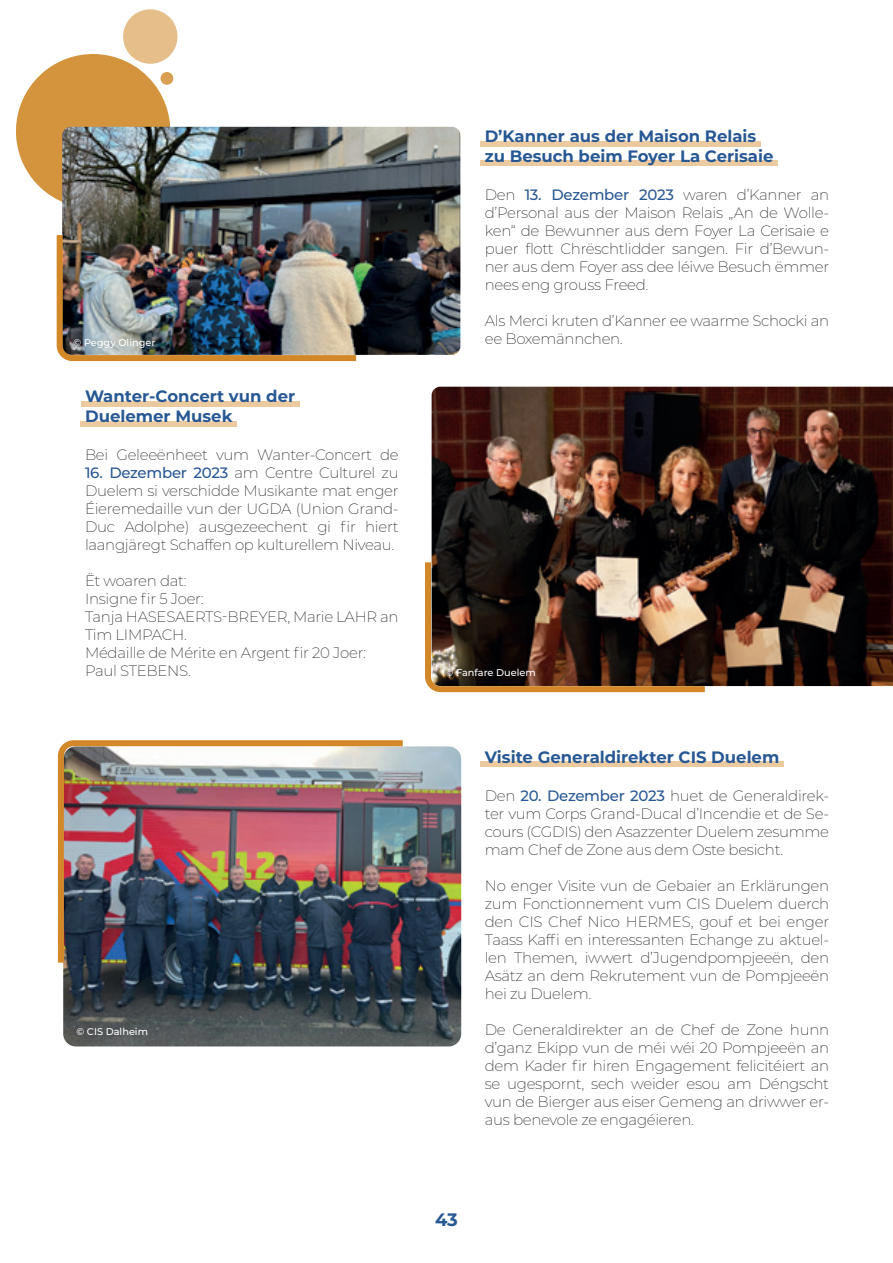
<style>
.page{position:relative;width:893px;height:1263px;background:#fff}
.page>*{position:absolute;margin:0;border:0;box-sizing:border-box;transform-origin:0 0}
.t1{font:700 18px "Montserrat";color:#285893}
.t2{font:700 16.5px/19.8px "Montserrat";color:#285893}
.t3{font:200 15px/18px "Montserrat";letter-spacing:-.02em;color:#231f20;text-align:justify}
.t4{font:500 9.75px "Montserrat";color:#fff}
.s1{font-weight:500;color:#285893}
</style>
<div class="page">
<div style="left:480px;top:141px;width:280px;height:5px;background:#ebca9f"></div>
<div style="left:480px;top:161px;width:298px;height:5px;background:#ebca9f"></div>
<img style="left:432px;top:387px;width:461px;height:299px">
<div style="left:81px;top:401px;width:218px;height:6px;background:#ebca9f"></div>
<div style="left:81px;top:421px;width:156px;height:5px;background:#ebca9f"></div>
<div style="left:480px;top:762px;width:304px;height:5px;background:#ebca9f"></div>
<img style="left:63px;top:746px;width:398px;height:300px">
<img style="left:62px;top:127px;width:398px;height:228px">
<svg style="left:15px;top:9px;width:166px;height:199px"></svg>
<img style="left:57px;top:740px;width:352px;height:229px">
<img style="left:425px;top:556px;width:286px;height:137px">
<img style="left:56px;top:229px;width:306px;height:133px">
<p class="t4" style="left:74px;top:336px;width:83px">© Peggy Olinger</p>
<p class="t2" style="left:85px;top:386px;width:212px">Wanter-Concert vun der<br>Duelemer Musek</p>
<p class="t3" style="left:85px;top:445px;width:315px">Bei Geleeënheet vum Wanter-Concert de</p>
<p class="t3" style="left:85px;top:463px;width:315px"><span class="s1">16. Dezember 2023</span> am Centre Culturel zu Duelem si verschidde Musikante mat enger Éieremedaille vun der UGDA (Union Grand-Duc Adolphe) ausgezeechent gi fir hiert laangjäregt Schaffen op kulturellem Niveau.</p>
<p class="t3" style="left:85px;top:571px;width:315px;text-align:left">Ët woaren dat:<br>Insigne fir 5 Joer:<br>Tanja HASESAERTS-BREYER, Marie LAHR an<br>Tim LIMPACH.<br>Médaille de Mérite en Argent fir 20 Joer:<br>Paul STEBENS.</p>
<p class="t4" style="left:77px;top:1025px;width:73px">© CIS Dalheim</p>
<p class="t2" style="left:485px;top:125px;width:290px">D’Kanner aus der Maison Relais zu Besuch beim Foyer La Cerisaie</p>
<p class="t3" style="left:485px;top:185px;width:346px">Den <span class="s1">13. Dezember 2023</span> waren d’Kanner an d’Personal aus der Maison Relais „An de Wolle&shy;ken“ de Bewunner aus dem Foyer La Cerisaie e puer flott Chrëschtlidder sangen. Fir d’Bewun&shy;ner aus dem Foyer ass dee léiwe Besuch ëmmer nees eng grouss Freed.</p>
<p class="t3" style="left:485px;top:311px;width:346px">Als Merci kruten d’Kanner ee waarme Schocki an ee Boxemännchen.</p>
<p class="t4" style="left:446px;top:665px;width:92px">© Fanfare Duelem</p>
<p class="t2" style="left:485px;top:746px;width:296px">Visite Generaldirekter CIS Duelem</p>
<p class="t3" style="left:485px;top:786px;width:346px">Den <span class="s1">20. Dezember 2023</span> huet de Generaldirek&shy;ter vum Corps Grand-Ducal d’Incendie et de Se&shy;cours (CGDIS) den Asazzenter Duelem zesumme mam Chef de Zone aus dem Oste besicht.</p>
<p class="t3" style="left:485px;top:876px;width:346px">No enger Visite vun de Gebaier an Erklärungen zum Fonctionnement vum CIS Duelem duerch den CIS Chef Nico HERMES, gouf et bei enger Taass Kaffi en interessanten Echange zu aktuel&shy;len Themen, iwwert d’Jugendpompjeeën, den Asätz an dem Rekrutement vun de Pompjeeën hei zu Duelem.</p>
<p class="t3" style="left:485px;top:1020px;width:346px">De Generaldirekter an de Chef de Zone hunn d’ganz Ekipp vun de méi wéi 20 Pompjeeën an dem Kader fir hiren Engagement felicitéiert an se ugespornt, sech weider esou am Déngscht vun de Bierger aus eiser Gemeng an driwwer er&shy;aus benevole ze engagéieren.</p>
<p class="t1" style="left:435px;top:1207px;width:24px">43</p>
</div>
